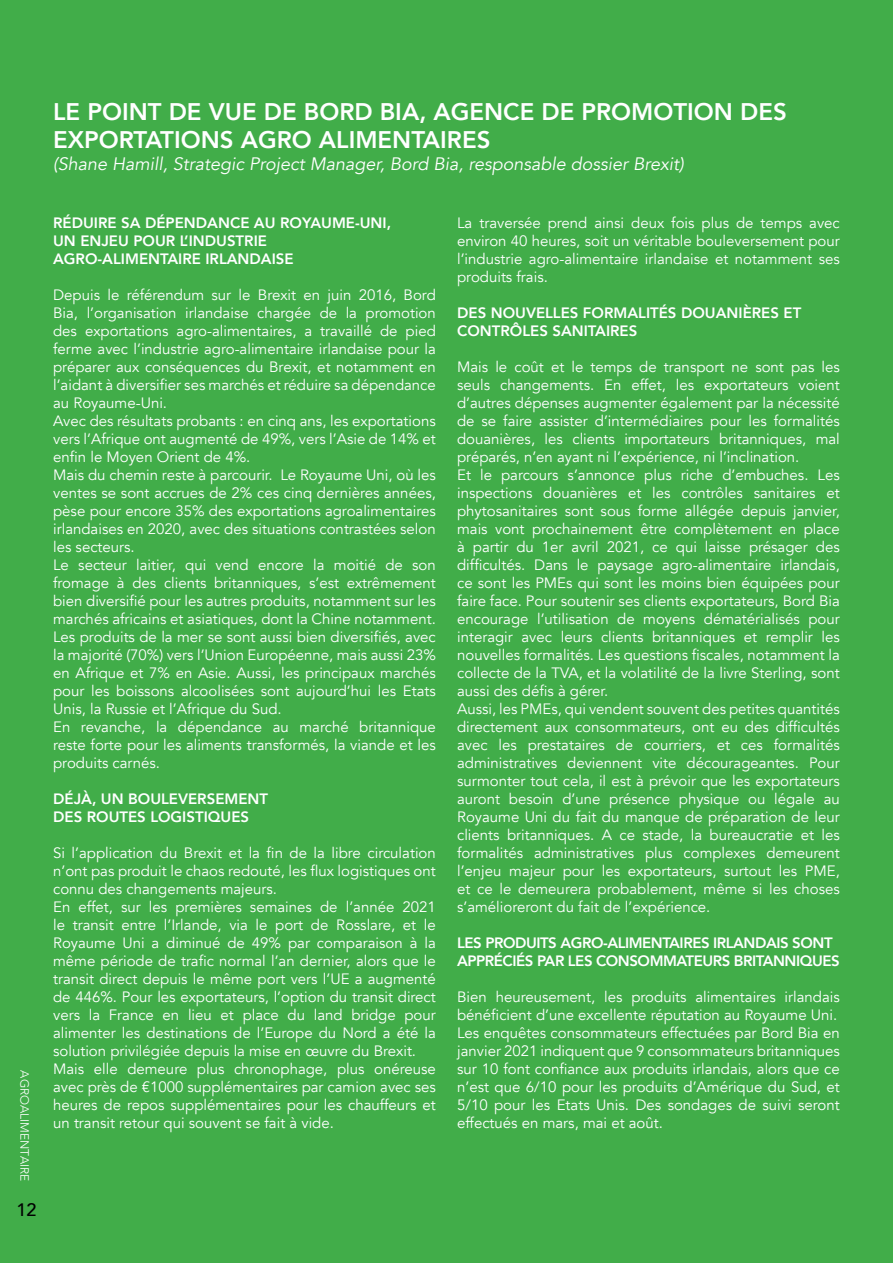
<style>
.page{position:relative;width:893px;height:1263px;background:#41ad49}
.page>*{position:absolute;margin:0;border:0;box-sizing:border-box;transform-origin:0 0}
.t1{font:800 24px/28.8px "Avenir";color:#fff}
.t2{font:italic 18px "Avenir";color:#fff}
.t3{font:500 18px "Avenir";color:#000101}
.t4{font:15px/18px "Avenir";color:#fff}
.t5{font:800 15px/18px "Avenir";color:#fff}
.t6{font:800 15px/18px "Avenir";letter-spacing:-.03em;color:#fff}
.t7{font:300 12px "Avenir";color:#fff}
</style>
<div class="page">
<p class="t7" style="left:32px;top:1070px;width:112px;rotate:90deg">AGROALIMENTAIRE</p>
<p class="t3" style="left:16px;top:1194px;width:22px">12</p>
<h1 class="t1" style="left:53px;top:97px;width:735px">LE POINT DE VUE DE BORD BIA, AGENCE DE PROMOTION DES<br>EXPORTATIONS AGRO ALIMENTAIRES</h1>
<p class="t2" style="left:53px;top:153px;width:632px">(Shane Hamill, Strategic Project Manager, Bord Bia, responsable dossier Brexit)</p>
<p class="t5" style="left:53px;top:213px;width:339px">RÉDUIRE SA DÉPENDANCE AU ROYAUME-UNI,<br>UN ENJEU POUR L’INDUSTRIE<br>AGRO-ALIMENTAIRE IRLANDAISE</p>
<p class="t4" style="left:53px;top:286px;width:384px">Depuis le référendum sur le Brexit en juin 2016, Bord Bia, l’organisation irlandaise chargée de la promotion des exportations agro-alimentaires, a travaillé de pied ferme avec l’industrie agro-alimentaire irlandaise pour la préparer aux conséquences du Brexit, et notamment en l’aidant à diversifier ses marchés et réduire sa dépendance au Royaume-Uni.<br>Avec des résultats probants : en cinq ans, les exportations vers l’Afrique ont augmenté de 49%, vers l’Asie de 14% et enfin le Moyen Orient de 4%.<br>Mais du chemin reste à parcourir. Le Royaume Uni, où les ventes se sont accrues de 2% ces cinq dernières années, pèse pour encore 35% des exportations agroalimentaires irlandaises en 2020, avec des situations contrastées selon les secteurs.<br>Le secteur laitier, qui vend encore la moitié de son fromage à des clients britanniques, s’est extrêmement bien diversifié pour les autres produits, notamment sur les marchés africains et asiatiques, dont la Chine notamment.<br>Les produits de la mer se sont aussi bien diversifiés, avec la majorité (70%) vers l’Union Européenne, mais aussi 23% en Afrique et 7% en Asie. Aussi, les principaux marchés pour les boissons alcoolisées sont aujourd’hui les Etats Unis, la Russie et l’Afrique du Sud.<br>En revanche, la dépendance au marché britannique reste forte pour les aliments transformés, la viande et les produits carnés.</p>
<p class="t5" style="left:53px;top:789px;width:216px">DÉJÀ, UN BOULEVERSEMENT<br>DES ROUTES LOGISTIQUES</p>
<p class="t4" style="left:53px;top:844px;width:384px">Si l’application du Brexit et la fin de la libre circulation n’ont pas produit le chaos redouté, les flux logistiques ont connu des changements majeurs.<br>En effet, sur les premières semaines de l’année 2021 le transit entre l’Irlande, via le port de Rosslare, et le Royaume Uni a diminué de 49% par comparaison à la même période de trafic normal l’an dernier, alors que le transit direct depuis le même port vers l’UE a augmenté de 446%. Pour les exportateurs, l’option du transit direct vers la France en lieu et place du land bridge pour alimenter les destinations de l’Europe du Nord a été la solution privilégiée depuis la mise en œuvre du Brexit.<br>Mais elle demeure plus chronophage, plus onéreuse avec près de €1000 supplémentaires par camion avec ses heures de repos supplémentaires pour les chauffeurs et un transit retour qui souvent se fait à vide.</p>
<p class="t4" style="left:457px;top:214px;width:384px;text-align:justify">La traversée prend ainsi deux fois plus de temps avec environ 40 heures, soit un véritable bouleversement pour l’industrie agro-alimentaire irlandaise et notamment ses produits frais.</p>
<p class="t5" style="left:457px;top:303px;width:346px">DES NOUVELLES FORMALITÉS DOUANIÈRES ET<br>CONTRÔLES SANITAIRES</p>
<p class="t4" style="left:457px;top:358px;width:384px">Mais le coût et le temps de transport ne sont pas les seuls changements. En effet, les exportateurs voient d’autres dépenses augmenter également par la nécessité de se faire assister d’intermédiaires pour les formalités douanières, les clients importateurs britanniques, mal préparés, n’en ayant ni l’expérience, ni l’inclination.<br>Et le parcours s’annonce plus riche d’embuches. Les inspections douanières et les contrôles sanitaires et phytosanitaires sont sous forme allégée depuis janvier, mais vont prochainement être complètement en place à partir du 1er avril 2021, ce qui laisse présager des difficultés. Dans le paysage agro-alimentaire irlandais, ce sont les PMEs qui sont les moins bien équipées pour faire face. Pour soutenir ses clients exportateurs, Bord Bia encourage l’utilisation de moyens dématérialisés pour interagir avec leurs clients britanniques et remplir les nouvelles formalités. Les questions fiscales, notamment la collecte de la TVA, et la volatilité de la livre Sterling, sont aussi des défis à gérer.<br>Aussi, les PMEs, qui vendent souvent des petites quantités directement aux consommateurs, ont eu des difficultés avec les prestataires de courriers, et ces formalités administratives deviennent vite décourageantes. Pour surmonter tout cela, il est à prévoir que les exportateurs auront besoin d’une présence physique ou légale au Royaume Uni du fait du manque de préparation de leur clients britanniques. A ce stade, la bureaucratie et les formalités administratives plus complexes demeurent l’enjeu majeur pour les exportateurs, surtout les PME, et ce le demeurera probablement, même si les choses s’amélioreront du fait de l’expérience.</p>
<p class="t6" style="left:457px;top:933px;width:384px">LES PRODUITS AGRO-ALIMENTAIRES IRLANDAIS SONT<br>APPRÉCIÉS PAR LES CONSOMMATEURS BRITANNIQUES</p>
<p class="t4" style="left:457px;top:988px;width:384px">Bien heureusement, les produits alimentaires irlandais bénéficient d’une excellente réputation au Royaume Uni.<br>Les enquêtes consommateurs effectuées par Bord Bia en janvier 2021 indiquent que 9 consommateurs britanniques sur 10 font confiance aux produits irlandais, alors que ce n’est que 6/10 pour les produits d’Amérique du Sud, et 5/10 pour les Etats Unis. Des sondages de suivi seront effectués en mars, mai et août.</p>
</div>
